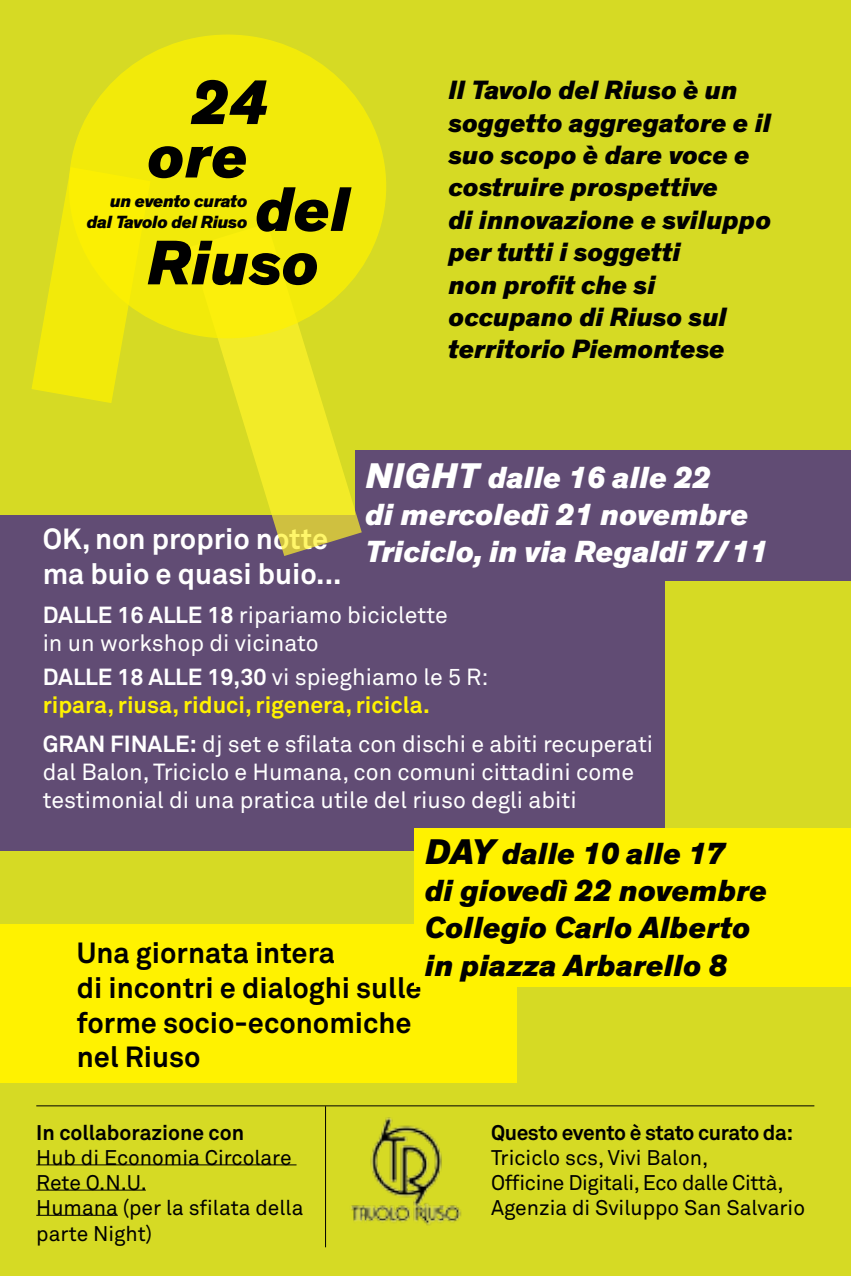
<style>
.page{position:relative;width:851px;height:1276px;background:#fff}
.page>*{position:absolute;margin:0;border:0;box-sizing:border-box;transform-origin:0 0}
.t1{font:italic 800 64.2px "Theinhardt";color:#000}
.t2{font:italic 800 31.2px/37.5px "Theinhardt";color:#000}
.t3{font:italic 800 31.2px/37.5px "Theinhardt";color:#fff}
.t4{font:700 28.8px/34.5px "Akkurat";color:#000}
.t5{font:700 28.8px/34.5px "Akkurat";color:#fff}
.t6{font:italic 800 27px/32.4px "Theinhardt";color:#000}
.t7{font:23.1px/27.6px "Akkurat";color:#fff}
.t8{font:700 23.1px/27.6px "Akkurat";color:#fff200}
.t9{font:21px/25.2px "Akkurat";color:#000}
.t10{font:700 21px "Akkurat";letter-spacing:-.02em;color:#000}
.t11{font:700 21px "Akkurat";color:#000}
.t12{font:italic 800 18px/21.6px "Theinhardt";letter-spacing:-.02em;color:#000;text-align:right}
.s1{font-size:36.3px}
.s2{font-weight:700}
.s3{color:#fff}
.s4{font-weight:400;color:#fff}
</style>
<div class="page">
<div style="left:0;top:0;width:850px;height:1276px;background:#d6da24"></div>
<div style="left:0;top:924px;width:445px;height:159px;background:#fff200"></div>
<div style="left:66px;top:930px;width:451px;height:153px;background:#fff200"></div>
<div style="left:21px;top:516px;width:644px;height:335px;background:#614c74"></div>
<div style="left:355px;top:450px;width:495px;height:131px;background:#614c74"></div>
<div style="left:414px;top:828px;width:436px;height:158px;background:#fff200"></div>
<hr style="left:36px;top:1164px;width:260px;height:1px;background:#000">
<hr style="left:36px;top:1189px;width:110px;height:1px;background:#000">
<hr style="left:36px;top:1214px;width:82px;height:1px;background:#000">
<img style="left:351px;top:1117px;width:111px;height:109px">
<hr style="left:325px;top:1106px;width:1px;height:141px;background:#000">
<svg style="left:190px;top:267px;width:172px;height:289px"></svg>
<div style="left:69px;top:35px;width:317px;height:303px;background:#f2ea0a;border-radius:50%"></div>
<svg style="left:32px;top:172px;width:118px;height:231px"></svg>
<hr style="left:36px;top:1105px;width:778px;height:1px;background:#000">
<div style="left:0;top:516px;width:32px;height:335px;background:#614c74"></div>
<h1 class="t1" style="left:190px;top:62px;width:77px">24</h1>
<h1 class="t1" style="left:146px;top:116px;width:102px">ore</h1>
<h1 class="t1" style="left:254px;top:169px;width:96px">del</h1>
<h1 class="t1" style="left:146px;top:223px;width:173px">Riuso</h1>
<p class="t12" style="left:86px;top:190px;width:162px">un evento curato dal Tavolo del Riuso</p>
<p class="t6" style="left:448px;top:75px;width:324px">Il Tavolo del Riuso è un soggetto aggregatore e il suo scopo è dare voce e costruire prospettive<br>di innovazione e sviluppo per tutti i soggetti<br>non profit che si occupano di Riuso sul territorio Piemontese</p>
<h2 class="t3" style="left:365px;top:459px;width:404px"><span class="s1">Night</span> dalle 16 alle 22<br>di mercoledì 21 novembre<br>Triciclo, in via Regaldi 7/11</h2>
<p class="t5" style="left:43px;top:522px;width:300px">OK, non proprio notte ma buio e quasi buio...</p>
<p class="t7" style="left:43px;top:600px;width:406px"><span class="s2">Dalle 16 alle 18</span> ripariamo biciclette in un workshop di vicinato</p>
<p class="t8" style="left:43px;top:663px;width:447px"><span class="s3">Dalle 18 alle 19,30</span> <span class="s4">vi spieghiamo le 5 R: </span>ripara, riusa, riduci, rigenera, ricicla.</p>
<p class="t7" style="left:43px;top:730px;width:612px"><span class="s2">Gran finale:</span> dj set e sfilata con dischi e abiti recuperati dal Balon, Triciclo e Humana, con comuni cittadini come testimonial di una pratica utile del riuso degli abiti</p>
<h2 class="t2" style="left:424px;top:835px;width:343px"><span class="s1">Day</span> dalle 10 alle 17<br>di giovedì 22 novembre<br>Collegio Carlo Alberto in piazza Arbarello 8</h2>
<p class="t4" style="left:77px;top:936px;width:346px">Una giornata intera<br>di incontri e dialoghi sulle forme socio-economiche nel Riuso</p>
<p class="t11" style="left:36px;top:1119px;width:209px">I n collaborazione con</p>
<p class="t9" style="left:36px;top:1144px;width:268px">Hub di Economia Circolare<br>Rete O.N.U.<br>Humana (per la sfilata della parte Night)</p>
<p class="t10" style="left:491px;top:1119px;width:304px">Questo evento è stato curato da:</p>
<p class="t9" style="left:491px;top:1144px;width:315px">Triciclo scs, Vivi Balon,<br>Officine Digitali, Eco dalle Città,<br>Agenzia di Sviluppo San Salvario</p>
</div>
